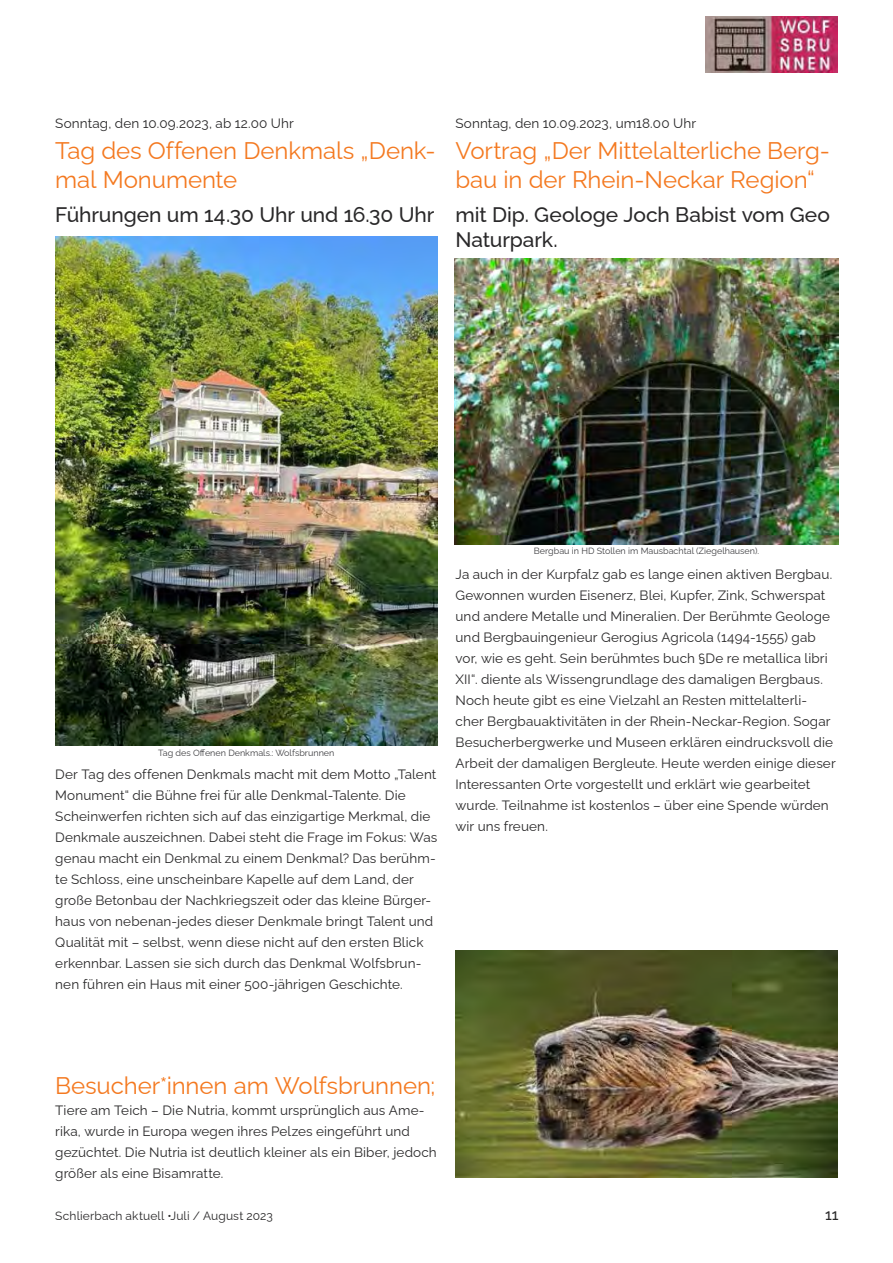
<style>
.page{position:relative;width:893px;height:1263px;background:#fff}
.page>*{position:absolute;margin:0;border:0;box-sizing:border-box;transform-origin:0 0}
.t1{font:24px/28.8px "Raleway";letter-spacing:-.005em;color:#f47920}
.t2{font:500 21px/25.2px "Raleway";letter-spacing:-.005em;color:#292829}
.t3{font:500 15px "Raleway";color:#292829}
.t4{font:13.5px/21px "Raleway";letter-spacing:.01em;color:#292829}
.t5{font:12px "Raleway";letter-spacing:.01em;color:#292829}
.t6{font:9px "Raleway";color:#404043}
</style>
<div class="page">
<img style="left:455px;top:259px;width:383px;height:285px">
<img style="left:55px;top:236px;width:382px;height:510px">
<img style="left:455px;top:951px;width:383px;height:227px">
<img style="left:705px;top:17px;width:133px;height:55px">
<p class="t4" style="left:55px;top:111px;width:240px">Sonntag, den 10.09.2023, ab 12.00 Uhr</p>
<h1 class="t1" style="left:55px;top:133px;width:382px">Tag des Offenen Denkmals „Denk&shy;mal Monumente</h1>
<h2 class="t2" style="left:55px;top:200px;width:381px">Führungen um 14.30 Uhr und 16.30 Uhr</h2>
<p class="t4" style="left:455px;top:111px;width:242px">Sonntag, den 10.09.2023, um18.00 Uhr</p>
<h1 class="t1" style="left:455px;top:133px;width:376px">Vortrag „Der Mittelalterliche Berg&shy;bau in der Rhein-Neckar Region“</h1>
<h2 class="t2" style="left:455px;top:200px;width:376px">mit Dip. Geologe Joch Babist vom Geo<br>Naturpark.</h2>
<p class="t6" style="left:158px;top:745px;width:178px">Tag des Offenen Denkmals.: Wolfsbrunnen</p>
<p class="t4" style="left:55px;top:762px;width:384px">Der Tag des offenen Denkmals macht mit dem Motto „Talent Monument“ die Bühne frei für alle Denkmal-Talente. Die Scheinwerfen richten sich auf das einzigartige Merkmal, die Denkmale auszeichnen. Dabei steht die Frage im Fokus: Was genau macht ein Denkmal zu einem Denkmal? Das berühm&shy;te Schloss, eine unscheinbare Kapelle auf dem Land, der große Betonbau der Nachkriegszeit oder das kleine Bürger&shy;haus von nebenan-jedes dieser Denkmale bringt Talent und Qualität mit – selbst, wenn diese nicht auf den ersten Blick erkennbar. Lassen sie sich durch das Denkmal Wolfsbrun&shy;nen führen ein Haus mit einer 500-jährigen Geschichte.</p>
<p class="t6" style="left:534px;top:544px;width:227px">Bergbau in HD Stollen im Mausbachtal (Ziegelhausen).</p>
<p class="t4" style="left:455px;top:562px;width:382px">Ja auch in der Kurpfalz gab es lange einen aktiven Bergbau.<br>Gewonnen wurden Eisenerz, Blei, Kupfer, Zink, Schwerspat und andere Metalle und Mineralien. Der Berühmte Geologe und Bergbauingenieur Gerogius Agricola (1494-1555) gab vor, wie es geht. Sein berühmtes buch §De re metallica libri XII“. diente als Wissengrundlage des damaligen Bergbaus.<br>Noch heute gibt es eine Vielzahl an Resten mittelalterli&shy;cher Bergbauaktivitäten in der Rhein-Neckar-Region. Sogar Besucherbergwerke und Museen erklären eindrucksvoll die Arbeit der damaligen Bergleute. Heute werden einige dieser Interessanten Orte vorgestellt und erklärt wie gearbeitet wurde. Teilnahme ist kostenlos – über eine Spende würden wir uns freuen.</p>
<h1 class="t1" style="left:55px;top:1068px;width:382px">Besucher*innen am Wolfsbrunnen;</h1>
<p class="t4" style="left:55px;top:1098px;width:383px">Tiere am Teich – Die Nutria, kommt ursprünglich aus Ame&shy;rika, wurde in Europa wegen ihres Pelzes eingeführt und gezüchtet. Die Nutria ist deutlich kleiner als ein Biber, jedoch größer als eine Bisamratte.</p>
<p class="t5" style="left:55px;top:1206px;width:219px">Schlierbach aktuell •Juli / August 2023</p>
<p class="t3" style="left:825px;top:1202px;width:15px">11</p>
</div>
